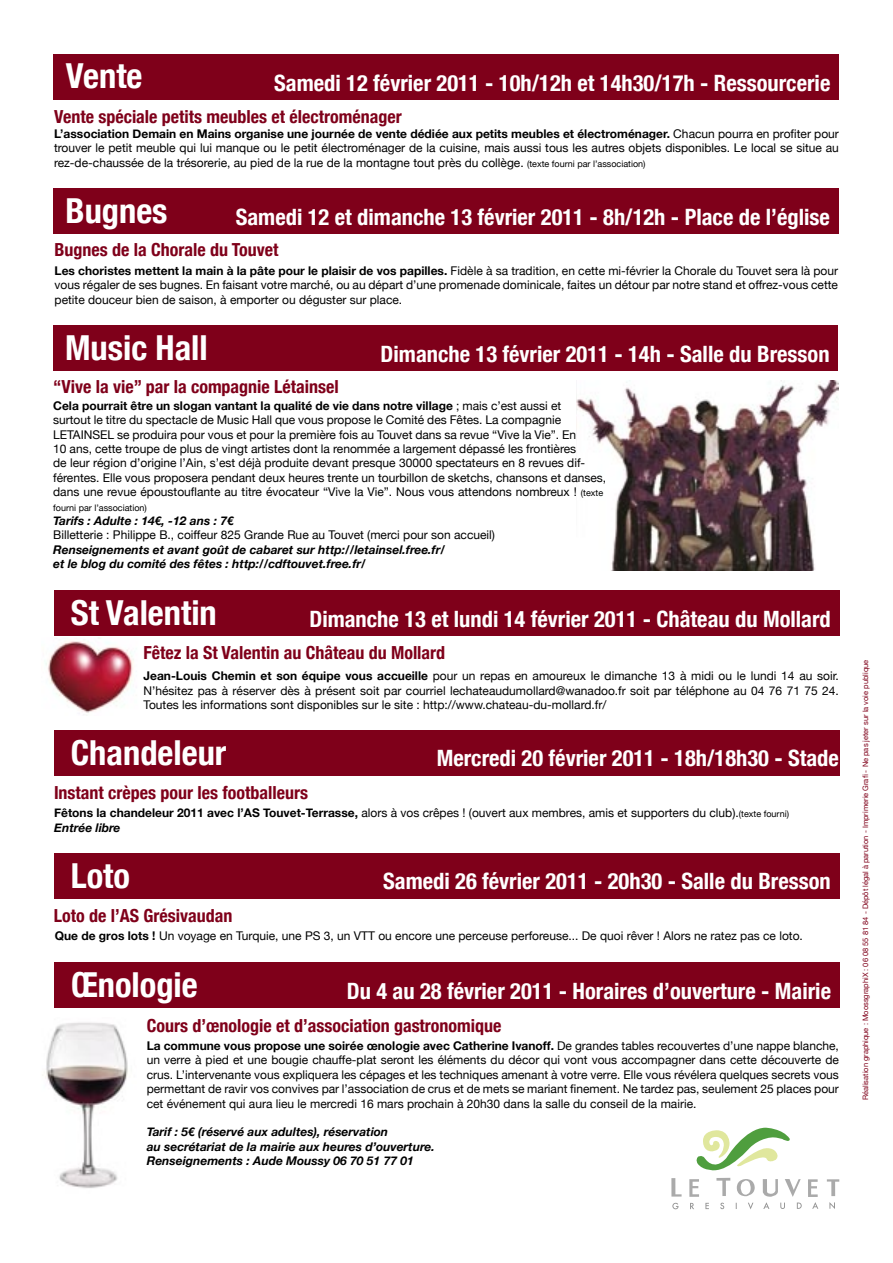
<style>
.page{position:relative;width:893px;height:1263px;background:#fff}
.page>*{position:absolute;margin:0;border:0;box-sizing:border-box;transform-origin:0 0}
.t1{font:700 condensed 34.5px "Helvetica Neue";color:#fff}
.t2{font:700 condensed 22.5px "Helvetica Neue";color:#fff}
.t3{font:700 condensed 18px "Helvetica Neue";color:#7f001a}
.t4{font:12px/14.4px "Helvetica Neue";color:#000;text-align:justify}
.t5{font:italic 700 12px/14.4px "Helvetica Neue";color:#000}
.t6{font:9px "Helvetica Neue";color:#000}
.t7{font:7.5px "Helvetica Neue";color:#7f001a}
.s1{font-weight:700}
.s2{font-size:9px}
</style>
<div class="page">
<svg style="left:671px;top:1178px;width:11px;height:18px"></svg>
<svg style="left:672px;top:1203px;width:6px;height:6px"></svg>
<svg style="left:829px;top:1202px;width:6px;height:7px"></svg>
<svg style="left:689px;top:1128px;width:113px;height:81px"></svg>
<svg style="left:827px;top:1179px;width:12px;height:17px"></svg>
<svg style="left:808px;top:1179px;width:10px;height:30px"></svg>
<div style="left:54px;top:730px;width:785px;height:45px;background:#7f001a"></div>
<div style="left:54px;top:853px;width:785px;height:45px;background:#7f001a"></div>
<div style="left:54px;top:963px;width:786px;height:45px;background:#7f001a"></div>
<div style="left:54px;top:590px;width:785px;height:46px;background:#7f001a"></div>
<div style="left:53px;top:325px;width:785px;height:46px;background:#7f001a"></div>
<div style="left:53px;top:189px;width:785px;height:45px;background:#7f001a"></div>
<div style="left:53px;top:54px;width:786px;height:45px;background:#7f001a"></div>
<img style="left:577px;top:381px;width:262px;height:190px">
<img style="left:45px;top:638px;width:89px;height:75px">
<img style="left:42px;top:1022px;width:86px;height:166px">
<p class="t1" style="left:66px;top:55px;width:78px">Vente</p>
<p class="t2" style="left:274px;top:69px;width:558px">Samedi 12 février 2011 - 10h/12h et 14h30/17h - Ressourcerie</p>
<p class="t3" style="left:54px;top:105px;width:349px">Vente spéciale petits meubles et électroménager</p>
<p class="t4" style="left:54px;top:126px;width:786px"><span class="s1">L’association Demain en Mains organise une journée de vente dédiée aux petits meubles et électroménager.</span> Chacun pourra en profiter pour trouver le petit meuble qui lui manque ou le petit électroménager de la cuisine, mais aussi tous les autres objets disponibles. Le local se situe au rez-de-chaussée de la trésorerie, au pied de la rue de la montagne tout près du collège. <span class="s2">(texte fourni par l’association)</span></p>
<p class="t1" style="left:66px;top:190px;width:104px">Bugnes</p>
<p class="t2" style="left:236px;top:204px;width:596px">Samedi 12 et dimanche 13 février 2011 - 8h/12h - Place de l’église</p>
<p class="t3" style="left:55px;top:239px;width:225px">Bugnes de la Chorale du Touvet</p>
<p class="t4" style="left:55px;top:263px;width:785px"><span class="s1">Les choristes mettent la main à la pâte pour le plaisir de vos papilles.</span> Fidèle à sa tradition, en cette mi-février la Chorale du Touvet sera là pour vous régaler de ses bugnes. En faisant votre marché, ou au départ d’une promenade dominicale, faites un détour par notre stand et offrez-vous cette petite douceur bien de saison, à emporter ou déguster sur place.</p>
<p class="t1" style="left:65px;top:327px;width:144px">Music Hall</p>
<p class="t2" style="left:381px;top:340px;width:450px">Dimanche 13 février 2011 - 14h - Salle du Bresson</p>
<p class="t3" style="left:53px;top:376px;width:287px">“Vive la vie” par la compagnie Létainsel</p>
<p class="t4" style="left:53px;top:398px;width:555px;text-align:left"><span class="s1">Cela pourrait être un slogan vantant la qualité de vie dans notre village</span> ; mais c’est aussi et<br>surtout le titre du spectacle de Music Hall que vous propose le Comité des Fêtes. La compagnie LETAINSEL se produira pour vous et pour la première fois au Touvet dans sa revue “Vive la Vie”. En<br>10 ans, cette troupe de plus de vingt artistes dont la renommée a largement dépassé les frontières<br>de leur région d’origine l’Ain, s’est déjà produite devant presque 30000 spectateurs en 8 revues dif&shy;férentes. Elle vous proposera pendant deux heures trente un tourbillon de sketchs, chansons et danses, dans une revue époustouflante au titre évocateur “Vive la Vie”. Nous vous attendons nombreux ! <span class="s2">(texte</span></p>
<p class="t6" style="left:53px;top:502px;width:95px">fourni par l’association)</p>
<p class="t5" style="left:53px;top:513px;width:182px">Tarifs : Adulte : 14€, -12 ans : 7€</p>
<p class="t4" style="left:53px;top:528px;width:443px">Billetterie : Philippe B., coiffeur 825 Grande Rue au Touvet (merci pour son accueil)</p>
<p class="t5" style="left:53px;top:542px;width:394px">Renseignements et avant goût de cabaret sur http://letainsel.free.fr/</p>
<p class="t5" style="left:53px;top:556px;width:314px">et le blog du comité des fêtes : http://cdftouvet.free.fr/</p>
<p class="t1" style="left:71px;top:592px;width:147px">St Valentin</p>
<p class="t2" style="left:309px;top:605px;width:523px">Dimanche 13 et lundi 14 février 2011 - Château du Mollard</p>
<p class="t3" style="left:144px;top:642px;width:303px">Fêtez la St Valentin au Château du Mollard</p>
<p class="t4" style="left:144px;top:668px;width:697px"><span class="s1">Jean-Louis Chemin et son équipe vous accueille</span> pour un repas en amoureux le dimanche 13 à midi ou le lundi 14 au soir.<br>N’hésitez pas à réserver dès à présent soit par courriel lechateaudumollard@wanadoo.fr soit par téléphone au 04 76 71 75 24.<br>Toutes les informations sont disponibles sur le site : http://www.chateau-du-mollard.fr/</p>
<p class="t1" style="left:71px;top:731px;width:157px">Chandeleur</p>
<p class="t3" style="left:54px;top:781px;width:256px">Instant crèpes pour les footballeurs</p>
<p class="t2" style="left:437px;top:745px;width:404px">Mercredi 20 février 2011 - 18h/18h30 - Stade</p>
<p class="t4" style="left:54px;top:805px;width:736px"><span class="s1">Fêtons la chandeleur 2011 avec l’AS Touvet-Terrasse,</span> alors à vos crêpes ! (ouvert aux membres, amis et supporters du club).<span class="s2">(texte fourni)</span></p>
<p class="t5" style="left:54px;top:820px;width:68px">Entrée libre</p>
<p class="t1" style="left:71px;top:854px;width:61px">Loto</p>
<p class="t3" style="left:54px;top:904px;width:180px">Loto de l’AS Grésivaudan</p>
<p class="t2" style="left:383px;top:868px;width:449px">Samedi 26 février 2011 - 20h30 - Salle du Bresson</p>
<p class="t4" style="left:55px;top:928px;width:750px"><span class="s1">Que de gros lots !</span> Un voyage en Turquie, une PS 3, un VTT ou encore une perceuse perforeuse... De quoi rêver ! Alors ne ratez pas ce loto.</p>
<p class="t1" style="left:71px;top:964px;width:128px">Œnologie</p>
<p class="t2" style="left:347px;top:977px;width:486px">Du 4 au 28 février 2011 - Horaires d’ouverture - Mairie</p>
<p class="t4" style="left:147px;top:1038px;width:694px"><span class="s1">La commune vous propose une soirée œnologie avec Catherine Ivanoff.</span> De grandes tables recouvertes d’une nappe blanche, un verre à pied et une bougie chauffe-plat seront les éléments du décor qui vont vous accompagner dans cette découverte de crus. L’intervenante vous expliquera les cépages et les techniques amenant à votre verre. Elle vous révélera quelques secrets vous permettant de ravir vos convives par l’association de crus et de mets se mariant finement. Ne tardez pas, seulement 25 places pour cet événement qui aura lieu le mercredi 16 mars prochain à 20h30 dans la salle du conseil de la mairie.</p>
<p class="t5" style="left:147px;top:1125px;width:290px">Tarif : 5€ (réservé aux adultes), réservation<br>au secrétariat de la mairie aux heures d’ouverture.</p>
<p class="t5" style="left:147px;top:1153px;width:268px">Renseignements : Aude Moussy 06 70 51 77 01</p>
<p class="t3" style="left:147px;top:1014px;width:356px">Cours d’œnologie et d’association gastronomique</p>
<p class="t7" style="left:861px;top:1100px;width:442px;rotate:-90deg">Réalisation graphique : MoossgraphiX : 06 08 55 81 84 - Dépôt légal à parution - Imprimerie Grafi - Ne pas jeter sur la voie publique</p>
</div>
